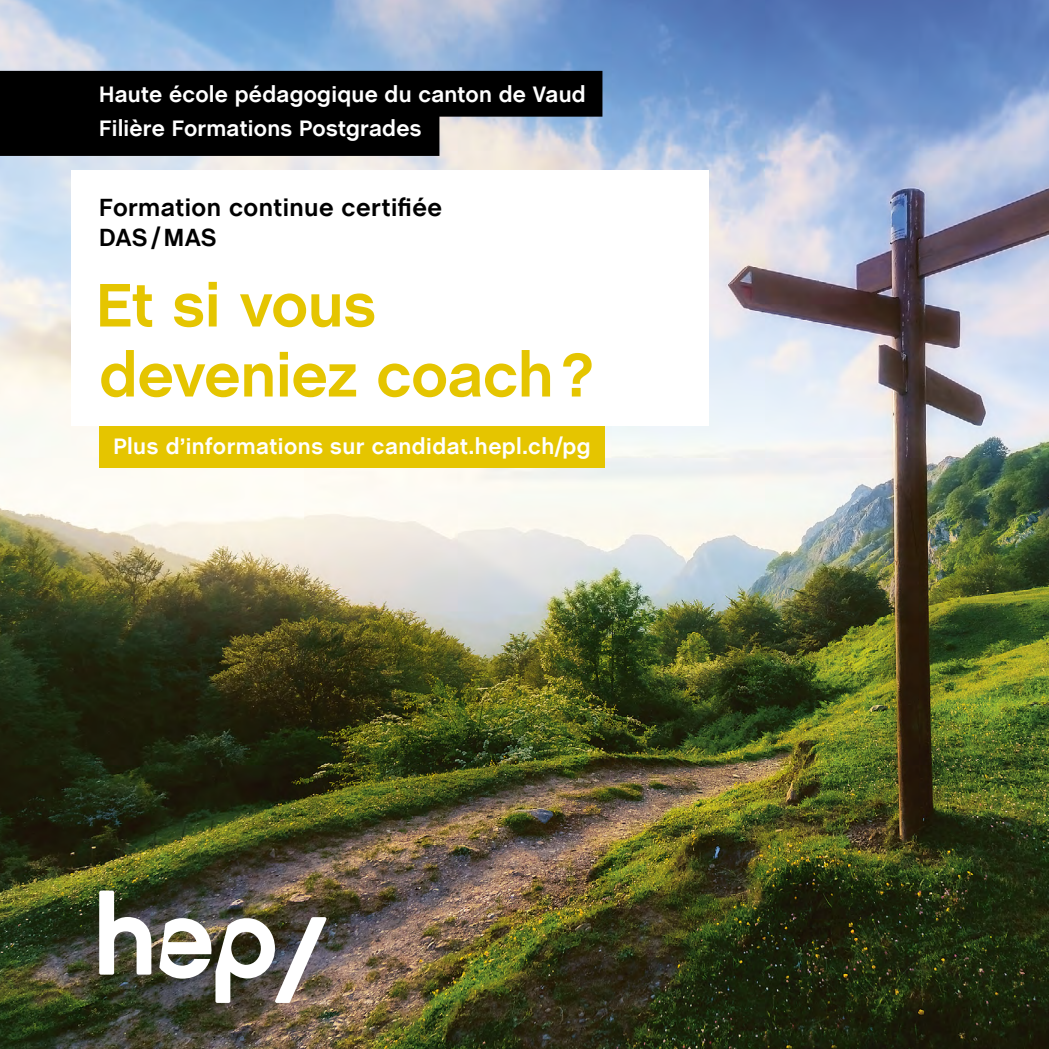
<style>
.page{position:relative;width:1049px;height:1049px;background:#fff}
.page>*{position:absolute;margin:0;border:0;box-sizing:border-box;transform-origin:0 0}
.t1{font:700 62.5px/70px "Chalet Book TT";letter-spacing:-.005em;color:#e5c500}
.t2{font:700 25px/30px "Chalet Book TT";letter-spacing:.015em;color:#000}
.t3{font:700 22.5px/33.8px "Chalet Book TT";letter-spacing:.01em;color:#fff}
</style>
<div class="page">
<img style="left:0;top:0;width:1049px;height:1049px">
<svg style="left:99px;top:890px;width:52px;height:84px"></svg>
<img style="left:159px;top:916px;width:167px;height:87px">
<div style="left:99px;top:425px;width:506px;height:43px;background:#e5c500"></div>
<div style="left:71px;top:170px;width:638px;height:255px;background:#fff"></div>
<svg style="left:0;top:71px;width:602px;height:85px;fill:#000"></svg>
<p class="t3" style="left:99px;top:78px;width:488px">Haute école pédagogique du canton de Vaud<br>Filière Formations Postgrades</p>
<p class="t2" style="left:99px;top:192px;width:344px">Formation continue certifiée<br>DAS/ MAS</p>
<h1 class="t1" style="left:96px;top:270px;width:499px">Et si vous deveniez coach?</h1>
<p class="t3" style="left:113px;top:429px;width:479px">Plus d’informations sur candidat.hepl.ch/pg</p>
</div>
